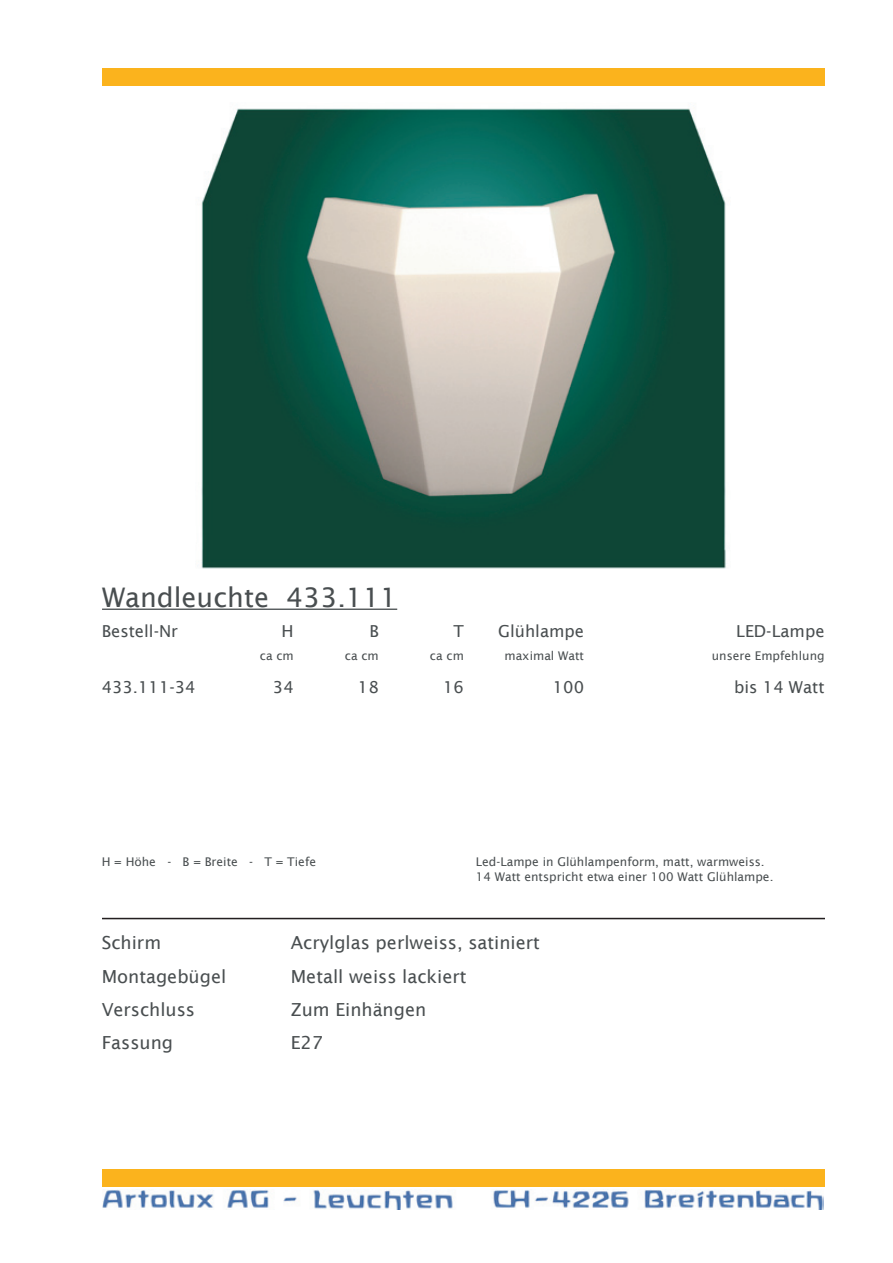
<style>
.page{position:relative;width:893px;height:1263px;background:#fff}
.page>*{position:absolute;margin:0;border:0;box-sizing:border-box;transform-origin:0 0}
.t1{font:27px "Lucida Sans";color:#494e50}
.t2{font:18px "Lucida Sans";color:#494e50}
.t3{font:16.5px "Lucida Sans";color:#494e50}
.t4{font:12px "Lucida Sans";color:#494e50}
</style>
<div class="page">
<img style="left:201px;top:108px;width:525px;height:461px">
<hr style="left:102px;top:609px;width:295px;height:1px;background:#494e50">
<div style="left:102px;top:1169px;width:723px;height:17px;background:#fbb31d"></div>
<div style="left:102px;top:68px;width:723px;height:17px;background:#fbb31d"></div>
<img style="left:102px;top:1189px;width:722px;height:20px">
<hr style="left:102px;top:918px;width:723px;height:1px;background:#231f20">
<p class="t1" style="left:102px;top:581px;width:297px">Wandleuchte 433.111</p>
<p class="t3" style="left:102px;top:622px;width:78px">Bestell-Nr</p>
<p class="t3" style="left:282px;top:622px;width:14px">H</p>
<p class="t3" style="left:369px;top:622px;width:11px">B</p>
<p class="t3" style="left:453px;top:622px;width:12px">T</p>
<p class="t3" style="left:498px;top:622px;width:88px">Glühlampe</p>
<p class="t3" style="left:736px;top:622px;width:90px">LED-Lampe</p>
<p class="t4" style="left:260px;top:648px;width:35px">ca cm</p>
<p class="t4" style="left:345px;top:648px;width:35px">ca cm</p>
<p class="t4" style="left:430px;top:648px;width:35px">ca cm</p>
<p class="t4" style="left:504px;top:648px;width:81px">maximal Watt</p>
<p class="t4" style="left:712px;top:648px;width:114px">unsere Empfehlung</p>
<p class="t3" style="left:102px;top:677px;width:96px">433.111-34</p>
<p class="t3" style="left:273px;top:677px;width:22px">34</p>
<p class="t3" style="left:358px;top:677px;width:22px">18</p>
<p class="t3" style="left:443px;top:677px;width:22px">16</p>
<p class="t3" style="left:553px;top:677px;width:33px">100</p>
<p class="t3" style="left:734px;top:677px;width:92px">bis 14 Watt</p>
<p class="t4" style="left:102px;top:855px;width:216px">H = Höhe - B = Breite - T = Tiefe</p>
<p class="t4" style="left:476px;top:855px;width:290px">Led-Lampe in Glühlampenform, matt, warmweiss.</p>
<p class="t4" style="left:476px;top:869px;width:299px">14 Watt entspricht etwa einer 100 Watt Glühlampe.</p>
<p class="t2" style="left:102px;top:933px;width:61px">Schirm</p>
<p class="t2" style="left:291px;top:933px;width:251px">Acrylglas perlweiss, satiniert</p>
<p class="t2" style="left:102px;top:966px;width:126px">Montagebügel</p>
<p class="t2" style="left:291px;top:966px;width:177px">Metall weiss lackiert</p>
<p class="t2" style="left:102px;top:999px;width:95px">Verschluss</p>
<p class="t2" style="left:291px;top:999px;width:137px">Zum Einhängen</p>
<p class="t2" style="left:102px;top:1032px;width:73px">Fassung</p>
<p class="t2" style="left:291px;top:1032px;width:34px">E27</p>
</div>
